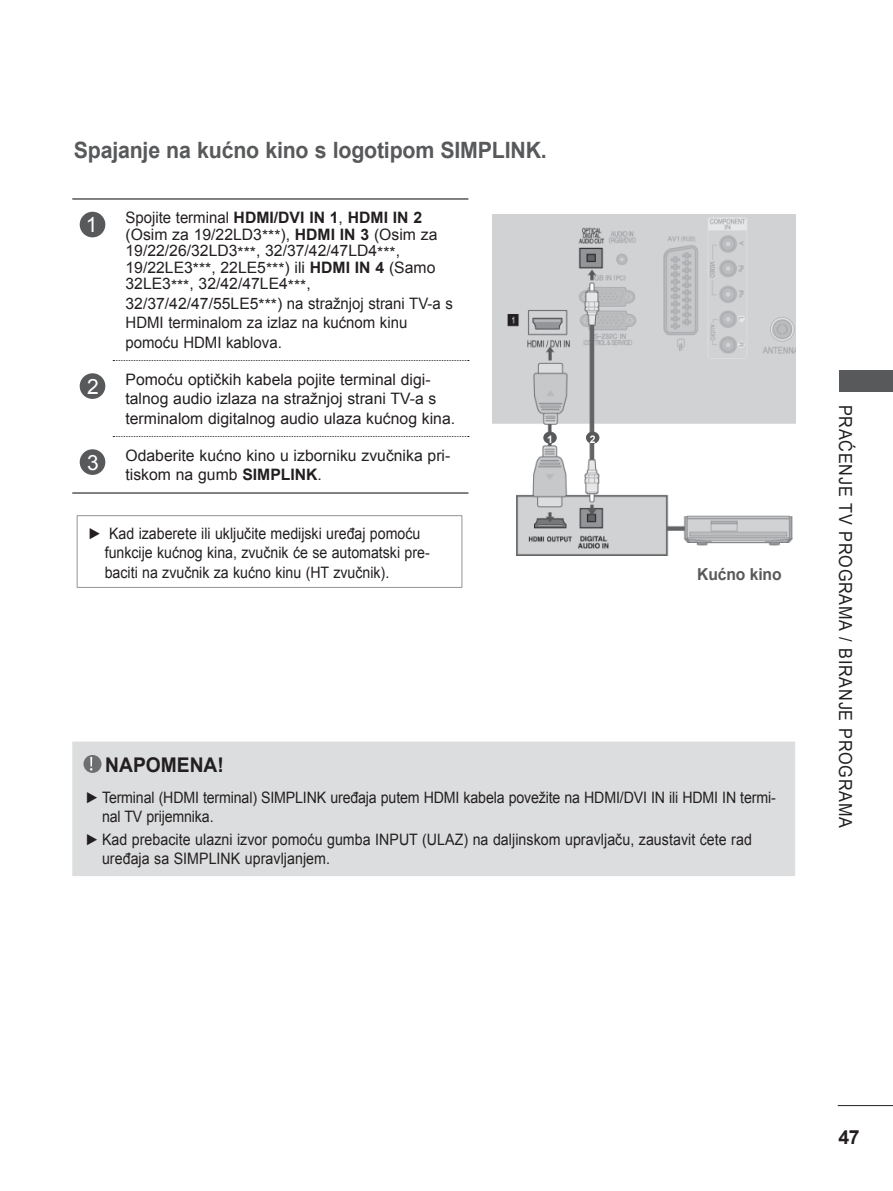
<style>
.page{position:relative;width:893px;height:1191px;background:#fff}
.page>*{position:absolute;margin:0;border:0;box-sizing:border-box;transform-origin:0 0}
.t1{font:700 22.5px "Arial";letter-spacing:-.01em;color:#58595b;scale:.95 1}
.t2{font:21px "Arial";color:#fff}
.t3{font:700 20.25px "Arial";color:#231f20;scale:.95 1}
.t4{font:700 19.5px "Arial";color:#231f20}
.t5{font:18px "Arial";letter-spacing:.05em;color:#231f20;scale:.9 1}
.t6{font:700 16.5px "Arial";letter-spacing:-.01em;color:#58595b;scale:.95 1}
.t7{font:15.75px/19.5px "Arial";color:#231f20;scale:.9 1}
.t8{font:15.75px/19.5px "Arial";color:#231f20}
.t9{font:15.75px/16.5px "Arial";color:#231f20;scale:.95 1}
.t10{font:700 10.5px "Arial";color:#fff}
.s1{font-weight:700}
</style>
<div class="page">
<hr style="left:838px;top:1105px;width:55px;height:1px;background:#231f20">
<div style="left:839px;top:370px;width:54px;height:21px;background:#58595b"></div>
<div style="left:72px;top:741px;width:723px;height:135px;background:#dcddde"></div>
<div style="left:84px;top:755px;width:17px;height:18px;background:#6c6e70;border-radius:50%"></div>
<svg style="left:90px;top:757px;width:2px;height:13px"></svg>
<hr style="left:77px;top:515px;width:385px;height:1px;background:#939598">
<hr style="left:77px;top:516px;width:1px;height:71px;background:#939598">
<hr style="left:462px;top:516px;width:1px;height:71px;background:#939598">
<hr style="left:77px;top:587px;width:385px;height:1px;background:#939598">
<hr style="left:72px;top:198px;width:396px;height:1px;background:#231f20">
<hr style="left:72px;top:492px;width:41px;height:1px;background:#231f20">
<hr style="left:113px;top:492px;width:355px;height:1px;background:#231f20">
<svg style="left:113px;top:360px;width:356px;height:1px"></svg>
<svg style="left:113px;top:436px;width:356px;height:1px"></svg>
<div style="left:80px;top:212px;width:25px;height:25px;background:#58595b;border-radius:50%"></div>
<div style="left:80px;top:373px;width:25px;height:26px;background:#58595b;border-radius:50%"></div>
<div style="left:80px;top:449px;width:25px;height:26px;background:#58595b;border-radius:50%"></div>
<img style="left:493px;top:214px;width:302px;height:341px">
<div style="left:543px;top:431px;width:14px;height:13px;background:#58595b;border-radius:50%"></div>
<div style="left:586px;top:431px;width:13px;height:13px;background:#58595b;border-radius:50%"></div>
<h1 class="t1" style="left:74px;top:138px;width:499px">Spajanje na kućno kino s logotipom SIMPLINK.</h1>
<h2 class="t2" style="left:86px;top:213px;width:13px">1</h2>
<p class="t9" style="left:125px;top:209px;width:330px">Spojite terminal <span class="s1">HDMI/DVI IN 1</span>, <span class="s1">HDMI IN 2 </span>(Osim za 19/22LD3***), <span class="s1">HDMI IN 3</span> (Osim za 19/22/26/32LD3***, 32/37/42/47LD4***, 19/22LE3***, 22LE5***) ili <span class="s1">HDMI IN 4</span> (Samo 32LE3***, 32/42/47LE4***,</p>
<p class="t8" style="left:126px;top:293px;width:329px">32/37/42/47/55LE5***) na stražnjoj strani TV-a s<br>HDMI terminalom za izlaz na kućnom kinu pomoću HDMI kablova.</p>
<h2 class="t2" style="left:87px;top:375px;width:13px">2</h2>
<p class="t8" style="left:126px;top:369px;width:331px">Pomoću optičkih kabela pojite terminal digi&shy;talnog audio izlaza na stražnjoj strani TV-a s terminalom digitalnog audio ulaza kućnog kina.</p>
<h2 class="t2" style="left:87px;top:451px;width:13px">3</h2>
<p class="t8" style="left:126px;top:445px;width:326px">Odaberite kućno kino u izborniku zvučnika pri&shy;tiskom na gumb <span class="s1">SIMPLINK</span>.</p>
<p class="t7" style="left:105px;top:523px;width:363px;text-indent:-17px">► Kad izaberete ili uključite medijski uređaj pomoću funkcije kućnog kina, zvučnik će se automatski pre&shy;baciti na zvučnik za kućno kinu (HT zvučnik).</p>
<p class="t10" style="left:547px;top:433px;width:7px">1</p>
<p class="t10" style="left:590px;top:433px;width:7px">2</p>
<p class="t6" style="left:697px;top:565px;width:90px">Kućno kino</p>
<p class="t3" style="left:105px;top:753px;width:126px">NAPOMENA!</p>
<p class="t7" style="left:102px;top:787px;width:750px;text-indent:-17px">► Terminal (HDMI terminal) SIMPLINK uređaja putem HDMI kabela povežite na HDMI/DVI IN ili HDMI IN termi&shy;nal TV prijemnika.</p>
<p class="t7" style="left:102px;top:829px;width:723px;text-indent:-17px">► Kad prebacite ulazni izvor pomoću gumba INPUT (ULAZ) na daljinskom upravljaču, zaustavit ćete rad uređaja sa SIMPLINK upravljanjem.</p>
<p class="t5" style="left:855px;top:404px;width:472px;rotate:90deg">PRAĆENJE TV PROGRAMA / BIRANJE PROGRAMA</p>
<p class="t4" style="left:838px;top:1126px;width:23px">47</p>
</div>
